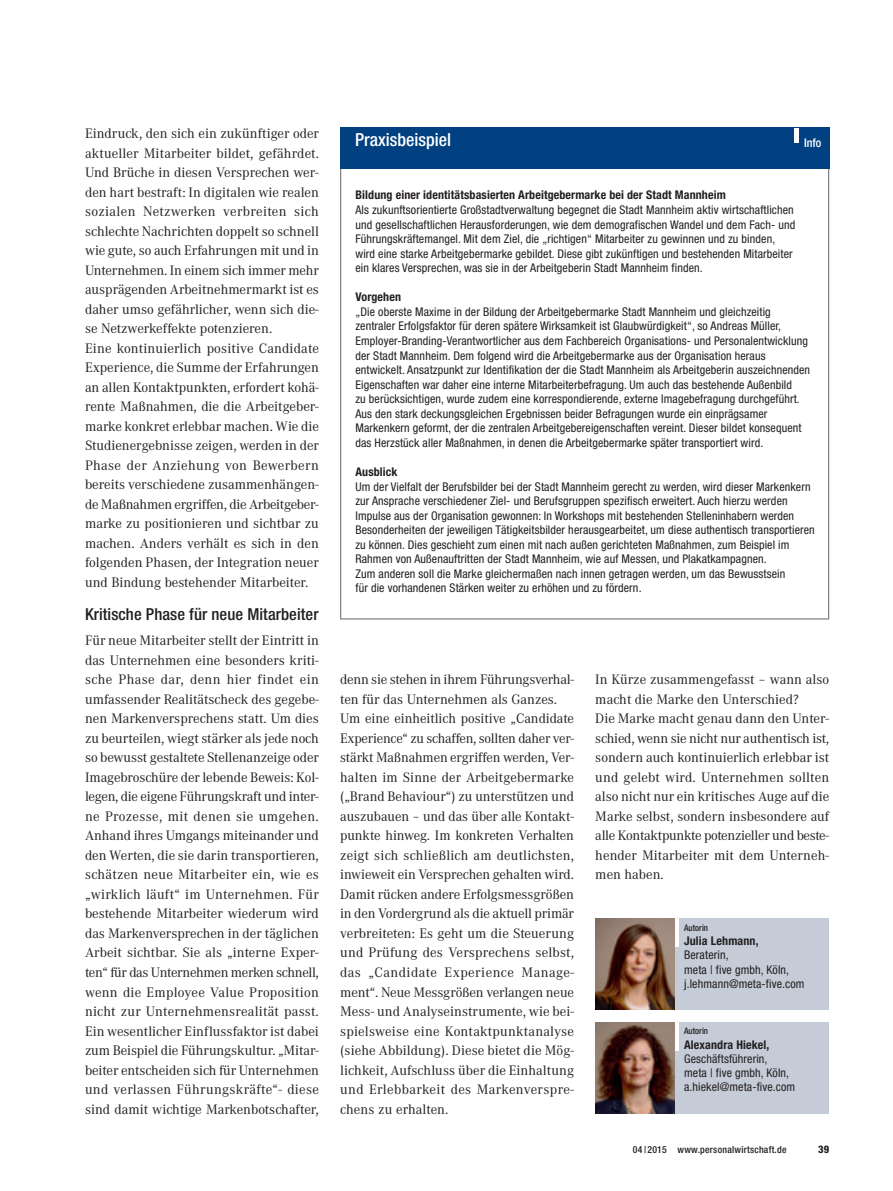
<style>
.page{position:relative;width:893px;height:1191px;background:#fff}
.page>*{position:absolute;margin:0;border:0;box-sizing:border-box;transform-origin:0 0}
.t1{font:500 condensed 18px "Helvetica Neue";color:#fff}
.t2{font:500 condensed 16.5px "Helvetica Neue";letter-spacing:.005em;color:#231f20}
.t3{font:14.25px/19.5px "Corporate A";color:#231f20}
.t4{font:condensed 12px/14.5px "Helvetica Neue";letter-spacing:.01em;color:#231f20}
.t5{font:700 condensed 12px "Helvetica Neue";letter-spacing:.01em;color:#231f20}
.t6{font:500 condensed 12px "Helvetica Neue";color:#fff}
.t7{font:800 condensed 10.5px "Helvetica Neue";color:#231f20}
.t8{font:500 condensed 9.75px "Helvetica Neue";letter-spacing:.025em;color:#231f20}
.t9{font:500 condensed 9px "Helvetica Neue";color:#231f20}
</style>
<div class="page">
<div style="left:595px;top:1022px;width:234px;height:91px;background:#c5ccd8"></div>
<hr style="left:675px;top:1022px;width:4px;height:28px;background:#fff">
<img style="left:595px;top:1022px;width:80px;height:91px">
<div style="left:595px;top:918px;width:234px;height:92px;background:#c5ccd8"></div>
<hr style="left:675px;top:918px;width:4px;height:29px;background:#fff">
<img style="left:595px;top:918px;width:80px;height:92px">
<div style="left:340px;top:128px;width:489px;height:41px;background:#014081"></div>
<hr style="left:794px;top:128px;width:4px;height:14px;background:#fff">
<p class="t3" style="left:85px;top:125px;width:235px">Eindruck, den sich ein zukünftiger oder aktueller Mitarbeiter bildet, gefährdet.<br>Und Brüche in diesen Versprechen wer&shy;den hart bestraft: In digitalen wie realen sozialen Netzwerken verbreiten sich schlechte Nachrichten doppelt so schnell wie gute, so auch Erfahrungen mit und in Unternehmen. In einem sich immer mehr ausprägenden Arbeitnehmermarkt ist es daher umso gefährlicher, wenn sich die&shy;se Netzwerkeffekte potenzieren.<br>Eine kontinuierlich positive Candidate Experience, die Summe der Erfahrungen an allen Kontaktpunkten, erfordert kohä&shy;rente Maßnahmen, die die Arbeitgeber&shy;marke konkret erlebbar machen. Wie die Studienergebnisse zeigen, werden in der Phase der Anziehung von Bewerbern bereits verschiedene zusammenhängen&shy;de Maßnahmen ergriffen, die Arbeitgeber&shy;marke zu positionieren und sichtbar zu machen. Anders verhält es sich in den folgenden Phasen, der Integration neuer und Bindung bestehender Mitarbeiter.</p>
<p class="t2" style="left:85px;top:608px;width:235px">Kritische Phase für neue Mitarbeiter</p>
<p class="t3" style="left:85px;top:632px;width:235px;text-align:justify">Für neue Mitarbeiter stellt der Eintritt in das Unternehmen eine besonders kriti&shy;sche Phase dar, denn hier findet ein umfassender Realitätscheck des gegebe&shy;nen Markenversprechens statt. Um dies zu beurteilen, wiegt stärker als jede noch so bewusst gestaltete Stellenanzeige oder Imagebroschüre der lebende Beweis: Kol&shy;legen, die eigene Führungskraft und inter&shy;ne Prozesse, mit denen sie umgehen.<br>Anhand ihres Umgangs miteinander und den Werten, die sie darin transportieren, schätzen neue Mitarbeiter ein, wie es „wirklich läuft“ im Unternehmen. Für bestehende Mitarbeiter wiederum wird das Markenversprechen in der täglichen Arbeit sichtbar. Sie als „interne Exper&shy;ten“ für das Unternehmen merken schnell, wenn die Employee Value Proposition nicht zur Unternehmensrealität passt.<br>Ein wesentlicher Einflussfaktor ist dabei zum Beispiel die Führungskultur. „Mitar&shy;beiter entscheiden sich für Unternehmen und verlassen Führungskräfte“- diese sind damit wichtige Markenbotschafter,</p>
<p class="t1" style="left:355px;top:133px;width:97px">Praxisbeispiel</p>
<p class="t6" style="left:804px;top:138px;width:19px">Info</p>
<p class="t5" style="left:355px;top:191px;width:372px">Bildung einer identitätsbasierten Arbeitgebermarke bei der Stadt Mannheim</p>
<p class="t4" style="left:355px;top:203px;width:441px">Als zukunftsorientierte Großstadtverwaltung begegnet die Stadt Mannheim aktiv wirtschaftlichen und gesellschaftlichen Herausforderungen, wie dem demografischen Wandel und dem Fach- und Führungskräftemangel. Mit dem Ziel, die „richtigen“ Mitarbeiter zu gewinnen und zu binden, wird eine starke Arbeitgebermarke gebildet. Diese gibt zukünftigen und bestehenden Mitarbeiter ein klares Versprechen, was sie in der Arbeitgeberin Stadt Mannheim finden.</p>
<p class="t5" style="left:355px;top:293px;width:47px">Vorgehen</p>
<p class="t4" style="left:355px;top:305px;width:456px">„Die oberste Maxime in der Bildung der Arbeitgebermarke Stadt Mannheim und gleichzeitig zentraler Erfolgsfaktor für deren spätere Wirksamkeit ist Glaubwürdigkeit“, so Andreas Müller, Employer-Branding-Verantwortlicher aus dem Fachbereich Organisations- und Personalentwicklung der Stadt Mannheim. Dem folgend wird die Arbeitgebermarke aus der Organisation heraus entwickelt. Ansatzpunkt zur Identifikation der die Stadt Mannheim als Arbeitgeberin auszeichnenden Eigenschaften war daher eine interne Mitarbeiterbefragung. Um auch das bestehende Außenbild<br>zu berücksichtigen, wurde zudem eine korrespondierende, externe Imagebefragung durchgeführt.<br>Aus den stark deckungsgleichen Ergebnissen beider Befragungen wurde ein einprägsamer Markenkern geformt, der die zentralen Arbeitgebereigenschaften vereint. Dieser bildet konsequent das Herzstück aller Maßnahmen, in denen die Arbeitgebermarke später transportiert wird.</p>
<p class="t5" style="left:355px;top:467px;width:44px">Ausblick</p>
<p class="t4" style="left:355px;top:480px;width:461px">Um der Vielfalt der Berufsbilder bei der Stadt Mannheim gerecht zu werden, wird dieser Markenkern zur Ansprache verschiedener Ziel- und Berufsgruppen spezifisch erweitert. Auch hierzu werden Impulse aus der Organisation gewonnen: In Workshops mit bestehenden Stelleninhabern werden Besonderheiten der jeweiligen Tätigkeitsbilder herausgearbeitet, um diese authentisch transportieren zu können. Dies geschieht zum einen mit nach außen gerichteten Maßnahmen, zum Beispiel im Rahmen von Außenauftritten der Stadt Mannheim, wie auf Messen, und Plakatkampagnen.<br>Zum anderen soll die Marke gleichermaßen nach innen getragen werden, um das Bewusstsein<br>für die vorhandenen Stärken weiter zu erhöhen und zu fördern.</p>
<p class="t3" style="left:340px;top:671px;width:235px">denn sie stehen in ihrem Führungsverhal&shy;ten für das Unternehmen als Ganzes.<br>Um eine einheitlich positive „Candidate Experience“ zu schaffen, sollten daher ver&shy;stärkt Maßnahmen ergriffen werden, Ver&shy;halten im Sinne der Arbeitgebermarke („Brand Behaviour“) zu unterstützen und auszubauen – und das über alle Kontakt&shy;punkte hinweg. Im konkreten Verhalten zeigt sich schließlich am deutlichsten, inwieweit ein Versprechen gehalten wird.<br>Damit rücken andere Erfolgsmessgrößen in den Vordergrund als die aktuell primär verbreiteten: Es geht um die Steuerung und Prüfung des Versprechens selbst, das „Candidate Experience Manage&shy;ment“. Neue Messgrößen verlangen neue Mess- und Analyseinstrumente, wie bei&shy;spielsweise eine Kontaktpunktanalyse (siehe Abbildung). Diese bietet die Mög&shy;lichkeit, Aufschluss über die Einhaltung und Erlebbarkeit des Markenverspre&shy;chens zu erhalten.</p>
<p class="t3" style="left:595px;top:671px;width:235px">In Kürze zusammengefasst – wann also macht die Marke den Unterschied?<br>Die Marke macht genau dann den Unter&shy;schied, wenn sie nicht nur authentisch ist, sondern auch kontinuierlich erlebbar ist und gelebt wird. Unternehmen sollten also nicht nur ein kritisches Auge auf die Marke selbst, sondern insbesondere auf alle Kontaktpunkte potenzieller und beste&shy;hender Mitarbeiter mit dem Unterneh&shy;men haben.</p>
<p class="t9" style="left:684px;top:924px;width:26px">Autorin</p>
<p class="t5" style="left:684px;top:936px;width:76px">Julia Lehmann,</p>
<p class="t4" style="left:684px;top:949px;width:122px">Beraterin,<br>meta | five gmbh, Köln, j.lehmann@meta-five.com</p>
<p class="t9" style="left:684px;top:1028px;width:26px">Autorin</p>
<p class="t5" style="left:684px;top:1040px;width:87px">Alexandra Hiekel,</p>
<p class="t4" style="left:684px;top:1052px;width:113px">Geschäftsführerin,<br>meta | five gmbh, Köln, a.hiekel@meta-five.com</p>
<p class="t8" style="left:633px;top:1145px;width:155px">04 |2015 www.personalwirtschaft.de</p>
<p class="t7" style="left:818px;top:1145px;width:12px">39</p>
</div>
